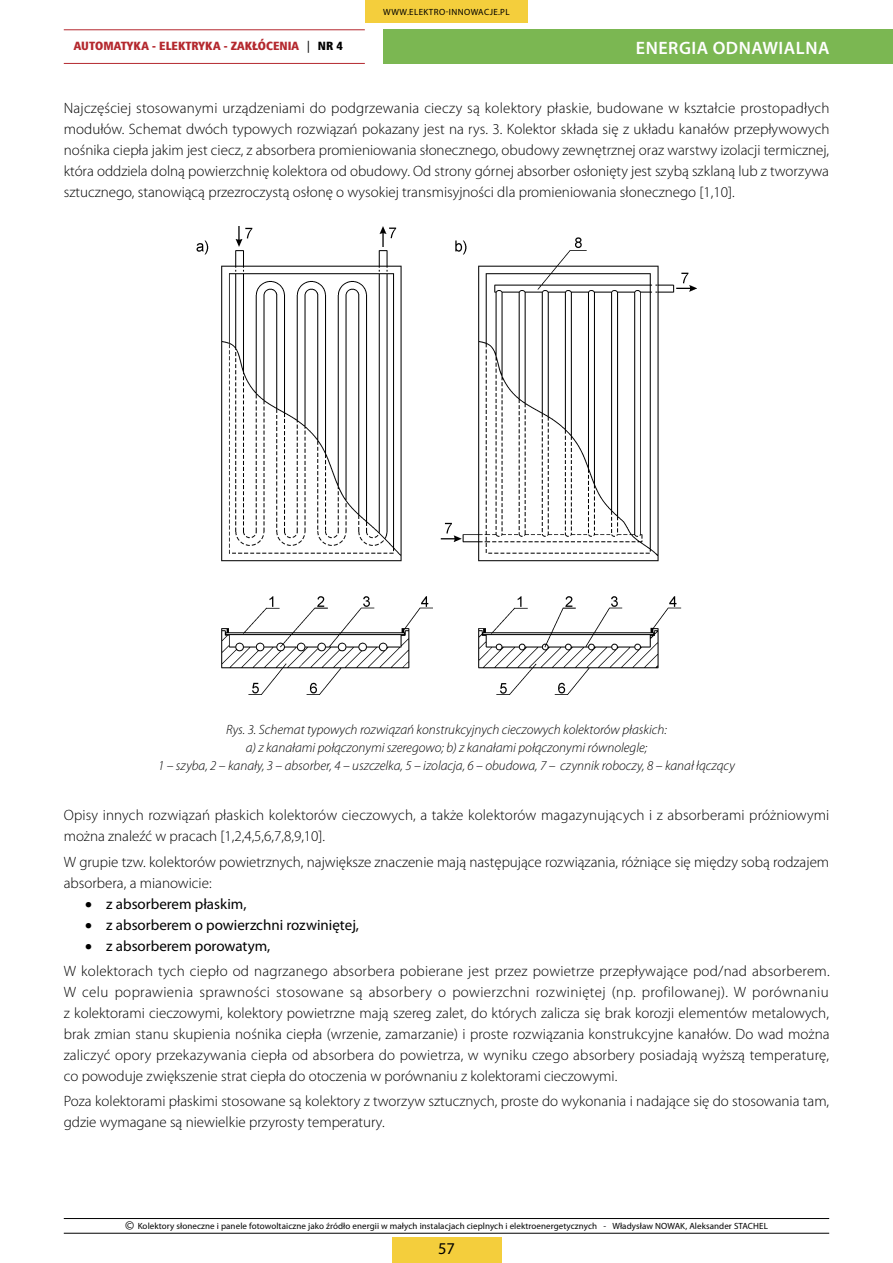
<style>
.page{position:relative;width:893px;height:1263px;background:#fff}
.page>*{position:absolute;margin:0;border:0;box-sizing:border-box;transform-origin:0 0}
.t1{font:600 18px "Myriad Pro";letter-spacing:.03em;color:#fff}
.t2{font:16.5px "Myriad Pro";color:#000}
.t3{font:300 15px/21px "Myriad Pro";color:#000}
.t4{font:15px "Myriad Pro";color:#000}
.t5{font:italic 300 13.5px/18px "Myriad Pro";color:#000;text-align:center}
.t6{font:12px "Humnst 777 X Blk Cn EU";color:#b4282e}
.t7{font:9px "Myriad Pro";letter-spacing:.01em;color:#000}
.t8{font:9px "Myriad Pro";letter-spacing:.045em;color:#000}
.s1{font-family:"Humnst 777 EU";color:#000}
.s2{color:#000}
.s3{font-weight:400}
.s4{font-size:13.5px}
</style>
<div class="page">
<div style="left:365px;top:0;width:163px;height:22px;background:#f4ce3c"></div>
<div style="left:392px;top:1237px;width:109px;height:26px;background:#f4ce3c"></div>
<hr style="left:64px;top:63px;width:301px;height:1px;background:#b4282e">
<hr style="left:64px;top:29px;width:301px;height:1px;background:#b4282e">
<hr style="left:64px;top:1218px;width:765px;height:1px;background:#000">
<hr style="left:64px;top:1233px;width:765px;height:1px;background:#000">
<div style="left:383px;top:30px;width:510px;height:34px;background:#7bb752"></div>
<img style="left:197px;top:226px;width:499px;height:468px">
<p class="t6" style="left:74px;top:38px;width:270px">AUTOMATYKA - ELEKTRYKA - ZAKŁÓCENIA <span class="s1">|</span> <span class="s2">NR 4</span></p>
<p class="t8" style="left:383px;top:6px;width:128px">www.elektro-innowacje.pl</p>
<p class="t1" style="left:636px;top:36px;width:195px">ENERGIA ODNAWIALNA</p>
<p class="t3" style="left:64px;top:98px;width:767px;text-align:justify">Najczęściej stosowanymi urządzeniami do podgrzewania cieczy są kolektory płaskie, budowane w kształcie prostopadłych modułów. Schemat dwóch typowych rozwiązań pokazany jest na rys. 3. Kolektor składa się z układu kanałów przepływowych nośnika ciepła jakim jest ciecz, z absorbera promieniowania słonecznego, obudowy zewnętrznej oraz warstwy izolacji termicznej, która oddziela dolną powierzchnię kolektora od obudowy. Od strony górnej absorber osłonięty jest szybą szklaną lub z tworzywa sztucznego, stanowiącą przezroczystą osłonę o wysokiej transmisyjności dla promieniowania słonecznego [1,10].</p>
<p class="t5" style="left:158px;top:721px;width:578px">Rys. 3. Schemat typowych rozwiązań konstrukcyjnych cieczowych kolektorów płaskich:<br>a) z kanałami połączonymi szeregowo; b) z kanałami połączonymi równolegle;<br>1 – szyba, 2 – kanały, 3 – absorber, 4 – uszczelka, 5 – izolacja, 6 – obudowa, 7 – czynnik roboczy, 8 – kanał łączący</p>
<p class="t3" style="left:64px;top:805px;width:767px">Opisy innych rozwiązań płaskich kolektorów cieczowych, a także kolektorów magazynujących i z absorberami próżniowymi można znaleźć w pracach [1,2,4,5,6,7,8,9,10].</p>
<p class="t3" style="left:64px;top:851px;width:767px">W grupie tzw. kolektorów powietrznych, największe znaczenie mają następujące rozwiązania, różniące się między sobą rodzajem absorbera, a mianowicie:</p>
<p class="t4" style="left:85px;top:894px;width:163px">• z absorberem płaskim,</p>
<p class="t4" style="left:85px;top:915px;width:275px">• z absorberem o powierzchni rozwiniętej,</p>
<p class="t3" style="left:64px;top:933px;width:767px;line-height:25.2px;text-indent:21px">• <span class="s3">z absorberem porowatym,<br></span>W kolektorach tych ciepło od nagrzanego absorbera pobierane jest przez powietrze przepływające pod/nad absorberem.</p>
<p class="t3" style="left:64px;top:982px;width:767px;text-align:justify">W celu poprawienia sprawności stosowane są absorbery o powierzchni rozwiniętej (np. profilowanej). W porównaniu z kolektorami cieczowymi, kolektory powietrzne mają szereg zalet, do których zalicza się brak korozji elementów metalowych, brak zmian stanu skupienia nośnika ciepła (wrzenie, zamarzanie) i proste rozwiązania konstrukcyjne kanałów. Do wad można zaliczyć opory przekazywania ciepła od absorbera do powietrza, w wyniku czego absorbery posiadają wyższą temperaturę, co powoduje zwiększenie strat ciepła do otoczenia w porównaniu z kolektorami cieczowymi.</p>
<p class="t3" style="left:64px;top:1091px;width:767px">Poza kolektorami płaskimi stosowane są kolektory z tworzyw sztucznych, proste do wykonania i nadające się do stosowania tam, gdzie wymagane są niewielkie przyrosty temperatury.</p>
<p class="t7" style="left:125px;top:1220px;width:537px"><span class="s4">©</span> Kolektory słoneczne i panele fotowoltaiczne jako źródło energii w małych instalacjach cieplnych i elektroenergetycznych - Władysław NOWAK</p>
<p class="t7" style="left:685px;top:1220px;width:79px">, Aleksander STACHEL</p>
<p class="t2" style="left:438px;top:1238px;width:18px">57</p>
</div>
